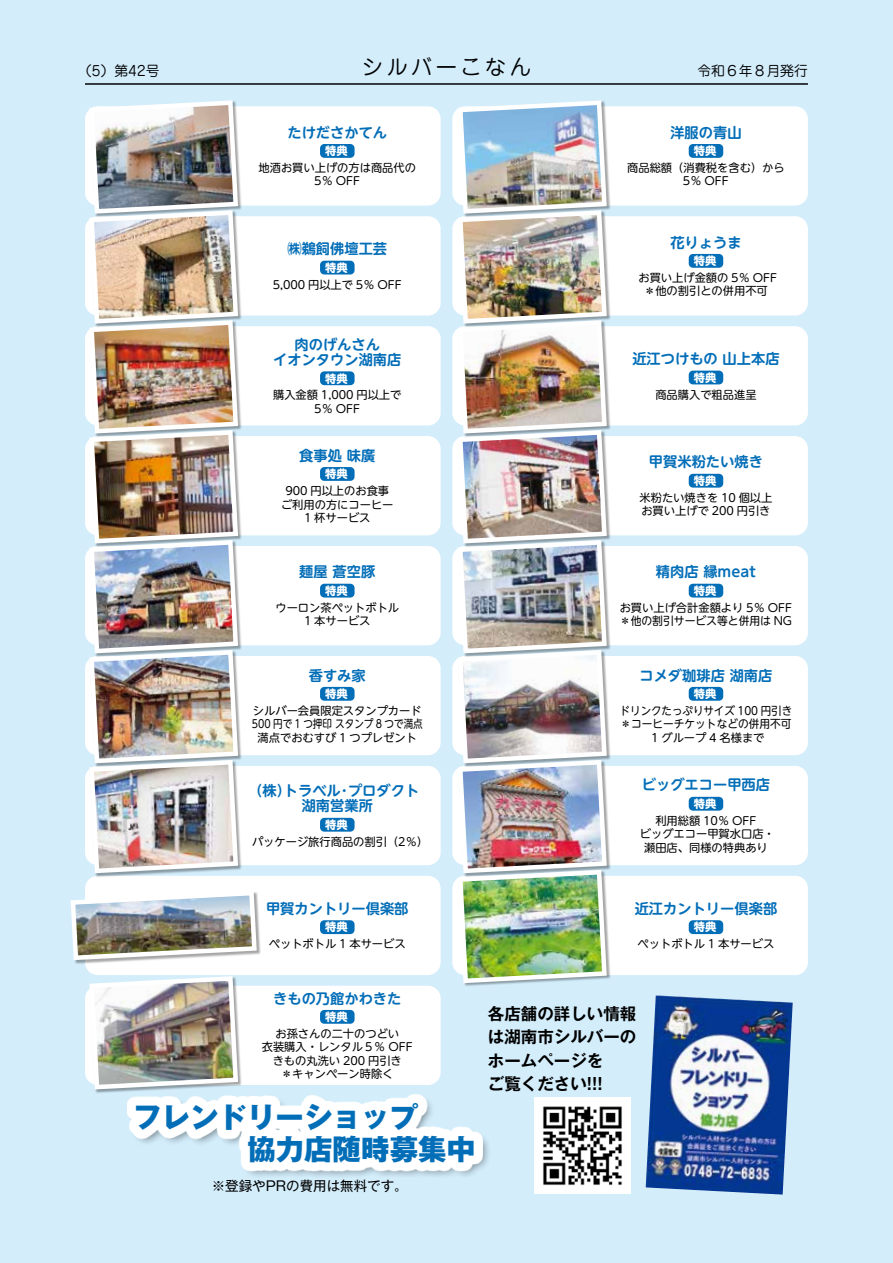
<style>
.page{position:relative;width:893px;height:1263px;background:#d3edfb}
.page>*{position:absolute;margin:0;border:0;box-sizing:border-box;transform-origin:0 0}
.t1{font:800 28.5px/31.5px "Gothic MB101 Pro";color:#036eb8}
.t2{font:21.3px "Jun 201 Pro";letter-spacing:.16em;color:#000}
.t3{font:700 16.5px/23.4px "Gothic MB101 Pro De";color:#000}
.t4{font:700 14.25px/15px "UD Shin M Go Pr 6 N De";color:#036eb8;text-align:center}
.t5{font:13.8px "Jun 201 Pro";color:#000}
.t6{font:13.5px "Gothic MB101 Pro";color:#000}
.t7{font:11.25px/13.5px "UD Shin M Go Pr 6 N";color:#000;text-align:center}
.t8{font:11.25px/13.5px "UD Shin M Go Pr 6 N";color:#000;text-align:center;scale:.93 1}
.t9{font:700 11.25px "UD Shin M Go Pr 6 N";color:#fff}
</style>
<div class="page">
<div style="left:85px;top:106px;width:356px;height:100px;background:#fff;border-radius:13px"></div>
<div style="left:452px;top:106px;width:356px;height:100px;background:#fff;border-radius:13px"></div>
<div style="left:85px;top:216px;width:356px;height:99px;background:#fff;border-radius:13px"></div>
<div style="left:452px;top:216px;width:356px;height:99px;background:#fff;border-radius:13px"></div>
<div style="left:85px;top:326px;width:356px;height:99px;background:#fff;border-radius:13px"></div>
<div style="left:452px;top:326px;width:356px;height:99px;background:#fff;border-radius:13px"></div>
<div style="left:85px;top:436px;width:356px;height:99px;background:#fff;border-radius:13px"></div>
<div style="left:452px;top:436px;width:356px;height:99px;background:#fff;border-radius:13px"></div>
<div style="left:85px;top:546px;width:356px;height:99px;background:#fff;border-radius:13px"></div>
<div style="left:452px;top:546px;width:356px;height:99px;background:#fff;border-radius:13px"></div>
<div style="left:85px;top:656px;width:356px;height:99px;background:#fff;border-radius:13px"></div>
<div style="left:452px;top:656px;width:356px;height:99px;background:#fff;border-radius:13px"></div>
<div style="left:85px;top:766px;width:356px;height:99px;background:#fff;border-radius:13px"></div>
<div style="left:452px;top:766px;width:356px;height:99px;background:#fff;border-radius:13px"></div>
<div style="left:85px;top:876px;width:356px;height:99px;background:#fff;border-radius:13px"></div>
<div style="left:452px;top:876px;width:356px;height:99px;background:#fff;border-radius:13px"></div>
<div style="left:85px;top:986px;width:356px;height:99px;background:#fff;border-radius:13px"></div>
<div style="left:320px;top:144px;width:35px;height:14px;background:#036eb8;border-radius:4px"></div>
<div style="left:689px;top:144px;width:34px;height:14px;background:#036eb8;border-radius:4px"></div>
<div style="left:320px;top:261px;width:35px;height:13px;background:#036eb8;border-radius:4px"></div>
<div style="left:689px;top:254px;width:34px;height:14px;background:#036eb8;border-radius:4px"></div>
<div style="left:320px;top:371px;width:35px;height:14px;background:#036eb8;border-radius:4px"></div>
<div style="left:689px;top:371px;width:34px;height:13px;background:#036eb8;border-radius:4px"></div>
<div style="left:320px;top:467px;width:35px;height:14px;background:#036eb8;border-radius:4px"></div>
<div style="left:689px;top:474px;width:34px;height:14px;background:#036eb8;border-radius:4px"></div>
<div style="left:320px;top:584px;width:35px;height:13px;background:#036eb8;border-radius:4px"></div>
<div style="left:689px;top:584px;width:34px;height:13px;background:#036eb8;border-radius:4px"></div>
<div style="left:320px;top:687px;width:35px;height:14px;background:#036eb8;border-radius:4px"></div>
<div style="left:689px;top:687px;width:34px;height:14px;background:#036eb8;border-radius:4px"></div>
<div style="left:89px;top:760px;width:153px;height:117px;background:#000;opacity:.35"></div>
<img style="left:87px;top:100px;width:153px;height:775px">
<div style="left:89px;top:976px;width:153px;height:117px;background:#000;opacity:.35"></div>
<img style="left:87px;top:974px;width:153px;height:118px">
<div style="left:320px;top:818px;width:35px;height:14px;background:#036eb8;border-radius:4px"></div>
<div style="left:689px;top:797px;width:34px;height:14px;background:#036eb8;border-radius:4px"></div>
<div style="left:320px;top:920px;width:35px;height:14px;background:#036eb8;border-radius:4px"></div>
<div style="left:458px;top:870px;width:153px;height:117px;background:#000;opacity:.35"></div>
<img style="left:456px;top:100px;width:153px;height:885px">
<div style="left:689px;top:920px;width:34px;height:14px;background:#036eb8;border-radius:4px"></div>
<div style="left:71px;top:891px;width:190px;height:73px;background:#000;opacity:.35"></div>
<img style="left:70px;top:891px;width:189px;height:71px">
<div style="left:320px;top:1010px;width:35px;height:14px;background:#036eb8;border-radius:4px"></div>
<div style="left:127px;top:1094px;width:364px;height:85px;background:#000;opacity:.5"></div>
<svg style="left:127px;top:1094px;width:355px;height:77px;fill:#fff"></svg>
<img style="left:535px;top:1097px;width:95px;height:96px">
<img style="left:646px;top:995px;width:147px;height:199px">
<hr style="left:85px;top:83px;width:723px;height:2px;background:#000">
<p class="t5" style="left:78px;top:60px;width:83px">（5）第42号</p>
<h2 class="t2" style="left:362px;top:50px;width:171px">シルバーこなん</h2>
<p class="t4" style="left:287px;top:124px;width:101px">たけださかてん</p>
<p class="t9" style="left:325px;top:141px;width:24px">特典</p>
<p class="t7" style="left:259px;top:160px;width:159px">地酒お買い上げの方は商品代の<br>5％ OFF</p>
<p class="t4" style="left:287px;top:240px;width:101px">㈱鵜飼佛壇工芸</p>
<p class="t9" style="left:325px;top:258px;width:24px">特典</p>
<p class="t7" style="left:273px;top:277px;width:131px">5,000 円以上で 5％ OFF</p>
<p class="t4" style="left:273px;top:336px;width:130px">肉のげんさん<br>イオンタウン湖南店</p>
<p class="t9" style="left:325px;top:368px;width:24px">特典</p>
<p class="t7" style="left:273px;top:388px;width:130px">購入金額 1,000 円以上で<br>5％ OFF</p>
<p class="t4" style="left:299px;top:447px;width:77px">食事処味廣</p>
<p class="t9" style="left:325px;top:464px;width:24px">特典</p>
<p class="t7" style="left:281px;top:483px;width:114px">900 円以上のお食事ご利用の方にコーヒー<br>1 杯サービス</p>
<p class="t4" style="left:299px;top:563px;width:77px">麺屋蒼空豚</p>
<p class="t9" style="left:325px;top:581px;width:24px">特典</p>
<p class="t7" style="left:275px;top:600px;width:125px">ウーロン茶ペットボトル<br>1 本サービス</p>
<p class="t4" style="left:309px;top:667px;width:58px">香すみ家</p>
<p class="t9" style="left:325px;top:684px;width:24px">特典</p>
<p class="t7" style="left:252px;top:703px;width:173px">シルバー会員限定スタンプカード<br>500 円で 1 つ押印スタンプ 8 つで満点満点でおむすび 1 つプレゼント</p>
<p class="t4" style="left:284px;top:782px;width:137px">トラベル･プロダクト</p>
<p class="t4" style="left:248px;top:782px;width:44px">（株）</p>
<p class="t4" style="left:302px;top:797px;width:73px">湖南営業所</p>
<p class="t9" style="left:325px;top:815px;width:24px">特典</p>
<p class="t7" style="left:252px;top:834px;width:178px">パッケージ旅行商品の割引)2％(</p>
<p class="t4" style="left:266px;top:900px;width:144px">甲賀カントリー倶楽部</p>
<p class="t9" style="left:325px;top:917px;width:24px">特典</p>
<p class="t7" style="left:269px;top:936px;width:138px">ペットボトル 1 本サービス</p>
<p class="t5" style="left:697px;top:60px;width:112px">令和６年８月発行</p>
<p class="t4" style="left:670px;top:124px;width:73px">洋服の青山</p>
<p class="t9" style="left:694px;top:141px;width:24px">特典</p>
<p class="t7" style="left:627px;top:160px;width:159px">商品総額（消費税を含む）から<br>5％ OFF</p>
<p class="t4" style="left:670px;top:234px;width:73px">花りょうま</p>
<p class="t9" style="left:694px;top:251px;width:24px">特典</p>
<p class="t7" style="left:638px;top:270px;width:140px">お買い上げ金額の 5％ OFF＊他の割引との併用不可</p>
<p class="t4" style="left:632px;top:350px;width:149px">近江つけもの山上本店</p>
<p class="t9" style="left:694px;top:368px;width:24px">特典</p>
<p class="t7" style="left:655px;top:387px;width:103px">商品購入で粗品進呈</p>
<p class="t4" style="left:649px;top:454px;width:115px">甲賀米粉たい焼き</p>
<p class="t9" style="left:694px;top:471px;width:24px">特典</p>
<p class="t7" style="left:639px;top:490px;width:134px;text-align:left">米粉たい焼きを 10 個以上お買い上げで 200 円引き</p>
<p class="t4" style="left:656px;top:563px;width:102px">精肉店縁MEAT</p>
<p class="t9" style="left:694px;top:581px;width:24px">特典</p>
<p class="t7" style="left:620px;top:600px;width:174px;text-align:left">お買い上げ合計金額より 5％ OFF＊他の割引サービス等と併用は NG</p>
<p class="t4" style="left:639px;top:667px;width:134px">コメダ珈琲店湖南店</p>
<p class="t9" style="left:694px;top:684px;width:24px">特典</p>
<p class="t8" style="left:620px;top:703px;width:187px">ドリンクたっぷりサイズ 100 円引き＊コーヒーチケットなどの併用不可<br>1 グループ 4 名様まで</p>
<p class="t4" style="left:642px;top:776px;width:130px">ビッグエコー甲西店</p>
<p class="t9" style="left:694px;top:794px;width:24px">特典</p>
<p class="t7" style="left:640px;top:813px;width:137px">利用総額 10％ OFF<br>ビッグエコー甲賀水口店・瀬田店、同様の特典あり</p>
<p class="t4" style="left:635px;top:900px;width:144px">近江カントリー倶楽部</p>
<p class="t9" style="left:694px;top:917px;width:24px">特典</p>
<p class="t7" style="left:638px;top:936px;width:138px">ペットボトル 1 本サービス</p>
<p class="t4" style="left:273px;top:990px;width:130px">きもの乃館かわきた</p>
<p class="t9" style="left:325px;top:1007px;width:24px">特典</p>
<p class="t7" style="left:262px;top:1026px;width:153px">お孫さんの二十のつどい<br>衣装購入・レンタル５％ OFFきもの丸洗い 200 円引き<br>＊キャンペーン時除く</p>
<h3 class="t3" style="left:488px;top:1000px;width:150px">各店舗の詳しい情報は湖南市シルバーのホームページを<br>ご覧ください !!!</h3>
<h1 class="t1" style="left:133px;top:1098px;width:343px">フレンドリーショップ<br>　　　　協力店随時募集中</h1>
<p class="t6" style="left:212px;top:1175px;width:197px">※登録やPRの費用は無料です。</p>
</div>
